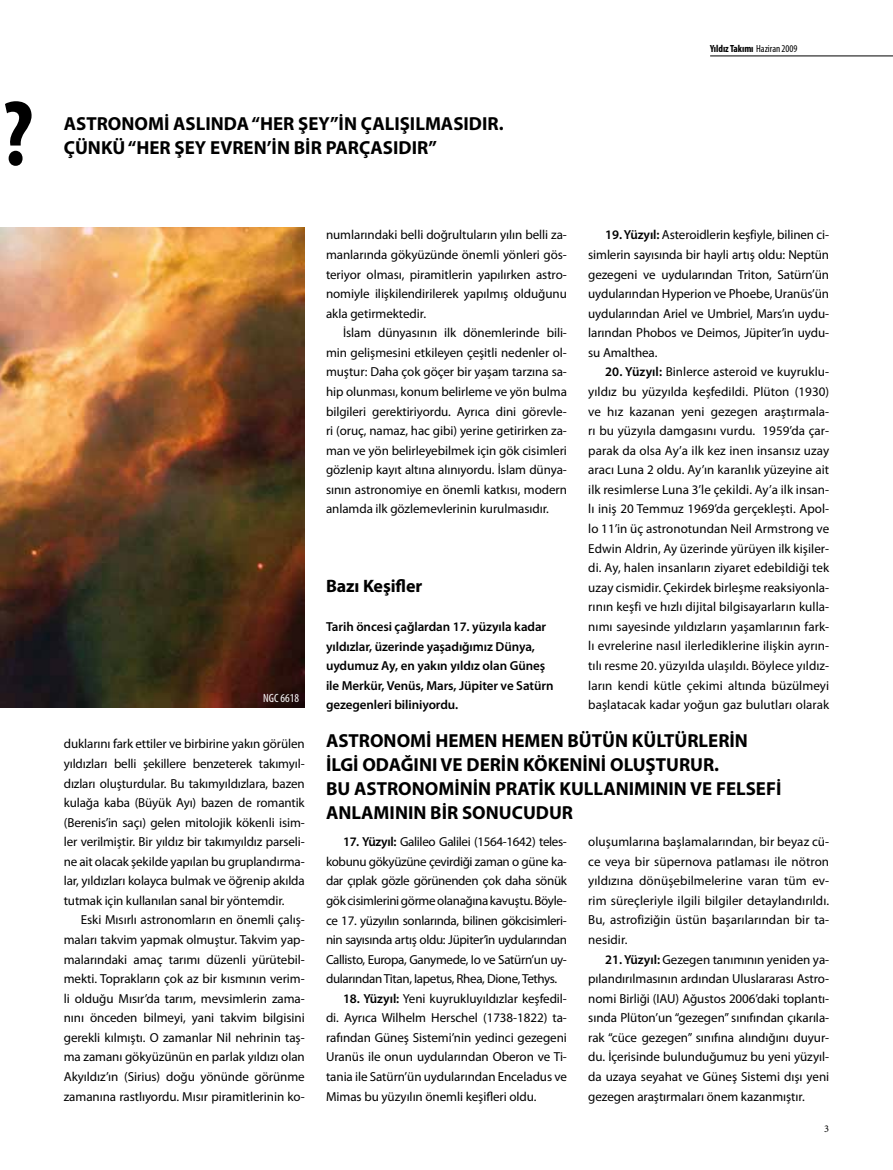
<style>
.page{position:relative;width:893px;height:1170px;background:#fff}
.page>*{position:absolute;margin:0;border:0;box-sizing:border-box;transform-origin:0 0}
.t1{font:700 condensed 93px "Myriad Pro";color:#000}
.t2{font:700 18.9px/24px "Myriad Pro";color:#000}
.t3{font:700 18px "Myriad Pro";letter-spacing:-.005em;color:#000}
.t4{font:13.05px/19.5px "Myriad Pro";letter-spacing:-.005em;color:#000;text-align:justify}
.t5{font:600 13.05px/19.5px "Myriad Pro";letter-spacing:-.005em;color:#000}
.t6{font:condensed 12px "Myriad Pro";color:#fff}
.t7{font:700 condensed 10.35px "Myriad Pro";letter-spacing:-.005em;color:#000}
.t8{font:10.35px "Minion Pro";color:#000}
.s1{font-weight:400}
.s2{font-weight:600}
</style>
<div class="page">
<img style="left:0;top:227px;width:305px;height:480px">
<hr style="left:710px;top:56px;width:183px;height:1px;background:#000">
<h1 class="t1" style="left:2px;top:76px;width:33px">?</h1>
<h2 class="t2" style="left:64px;top:111px;width:441px">ASTRONOMİ ASLINDA “HER ŞEY”İN ÇALIŞILMASIDIR.<br>ÇÜNKÜ “HER ŞEY EVREN’İN BİR PARÇASIDIR”</h2>
<p class="t7" style="left:710px;top:42px;width:89px">Yıldız Takımı <span class="s1">Haziran 2009</span></p>
<p class="t6" style="left:263px;top:690px;width:37px">NGC 6618</p>
<p class="t4" style="left:326px;top:225px;width:242px">numlarındaki belli doğrultuların yılın belli za&shy;manlarında gökyüzünde önemli yönleri gös&shy;teriyor olması, piramitlerin yapılırken astro&shy;nomiyle ilişkilendirilerek yapılmış olduğunu akla getirmektedir.</p>
<p class="t4" style="left:326px;top:323px;width:242px;text-indent:17px">İslam dünyasının ilk dönemlerinde bili&shy;min gelişmesini etkileyen çeşitli nedenler ol&shy;muştur: Daha çok göçer bir yaşam tarzına sa&shy;hip olunması, konum belirleme ve yön bulma bilgileri gerektiriyordu. Ayrıca dini görevle&shy;ri (oruç, namaz, hac gibi) yerine getirirken za&shy;man ve yön belirleyebilmek için gök cisimleri gözlenip kayıt altına alınıyordu. İslam dünya&shy;sının astronomiye en önemli katkısı, modern anlamda ilk gözlemevlerinin kurulmasıdır.</p>
<h3 class="t3" style="left:326px;top:574px;width:98px">Bazı Keşifler</h3>
<p class="t5" style="left:326px;top:616px;width:229px">Tarih öncesi çağlardan 17. yüzyıla kadar yıldızlar, üzerinde yaşadığımız Dünya, uydumuz Ay, en yakın yıldız olan Güneş ile Merkür, Venüs, Mars, Jüpiter ve Satürn gezegenleri biliniyordu.</p>
<p class="t4" style="left:588px;top:225px;width:242px;text-indent:17px"><span class="s2">19. Yüzyıl:</span> Asteroidlerin keşfiyle, bilinen ci&shy;simlerin sayısında bir hayli artış oldu: Neptün gezegeni ve uydularından Triton, Satürn’ün uydularından Hyperion ve Phoebe, Uranüs’ün uydularından Ariel ve Umbriel, Mars’ın uydu&shy;larından Phobos ve Deimos, Jüpiter’in uydu&shy;su Amalthea.</p>
<p class="t4" style="left:588px;top:362px;width:242px;text-indent:17px"><span class="s2">20. Yüzyıl:</span> Binlerce asteroid ve kuyruklu&shy;yıldız bu yüzyılda keşfedildi. Plüton (1930) ve hız kazanan yeni gezegen araştırmala&shy;rı bu yüzyıla damgasını vurdu. 1959’da çar&shy;parak da olsa Ay’a ilk kez inen insansız uzay aracı Luna 2 oldu. Ay’ın karanlık yüzeyine ait ilk resimlerse Luna 3’le çekildi. Ay’a ilk insan&shy;lı iniş 20 Temmuz 1969’da gerçekleşti. Apol&shy;lo 11’in üç astronotundan Neil Armstrong ve Edwin Aldrin, Ay üzerinde yürüyen ilk kişiler&shy;di. Ay, halen insanların ziyaret edebildiği tek uzay cismidir. Çekirdek birleşme reaksiyonla&shy;rının keşfi ve hızlı dijital bilgisayarların kulla&shy;nımı sayesinde yıldızların yaşamlarının fark&shy;lı evrelerine nasıl ilerlediklerine ilişkin ayrın&shy;tılı resme 20. yüzyılda ulaşıldı. Böylece yıldız&shy;ların kendi kütle çekimi altında büzülmeyi başlatacak kadar yoğun gaz bulutları olarak</p>
<p class="t4" style="left:64px;top:734px;width:242px">duklarını fark ettiler ve birbirine yakın görülen yıldızları belli şekillere benzeterek takımyıl&shy;dızları oluşturdular. Bu takımyıldızlara, bazen kulağa kaba (Büyük Ayı) bazen de romantik (Berenis’in saçı) gelen mitolojik kökenli isim&shy;ler verilmiştir. Bir yıldız bir takımyıldız parseli&shy;ne ait olacak şekilde yapılan bu gruplandırma&shy;lar, yıldızları kolayca bulmak ve öğrenip akılda tutmak için kullanılan sanal bir yöntemdir.</p>
<p class="t4" style="left:64px;top:910px;width:242px;text-indent:17px">Eski Mısırlı astronomların en önemli çalış&shy;maları takvim yapmak olmuştur. Takvim yap&shy;malarındaki amaç tarımı düzenli yürütebil&shy;mekti. Toprakların çok az bir kısmının verim&shy;li olduğu Mısır’da tarım, mevsimlerin zama&shy;nını önceden bilmeyi, yani takvim bilgisini gerekli kılmıştı. O zamanlar Nil nehrinin taş&shy;ma zamanı gökyüzünün en parlak yıldızı olan Akyıldız’ın (Sirius) doğu yönünde görünme zamanına rastlıyordu. Mısır piramitlerinin ko-</p>
<h2 class="t2" style="left:326px;top:727px;width:457px">ASTRONOMİ HEMEN HEMEN BÜTÜN KÜLTÜRLERİN İLGİ ODAĞINI VE DERİN KÖKENİNİ OLUŞTURUR.<br>BU ASTRONOMİNİN PRATİK KULLANIMININ VE FELSEFİ ANLAMININ BİR SONUCUDUR</h2>
<p class="t4" style="left:326px;top:831px;width:242px;text-indent:17px"><span class="s2">17. Yüzyıl:</span> Galileo Galilei (1564-1642) teles&shy;kobunu gökyüzüne çevirdiği zaman o güne ka&shy;dar çıplak gözle görünenden çok daha sönük gök cisimlerini görme olanağına kavuştu. Böyle&shy;ce 17. yüzyılın sonlarında, bilinen gökcisimleri&shy;nin sayısında artış oldu: Jüpiter’in uydularından Callisto, Europa, Ganymede, Io ve Satürn’un uy&shy;dularından Titan, Iapetus, Rhea, Dione, Tethys.</p>
<p class="t4" style="left:326px;top:988px;width:242px;text-indent:17px"><span class="s2">18. Yüzyıl:</span> Yeni kuyrukluyıldızlar keşfedil&shy;di. Ayrıca Wilhelm Herschel (1738-1822) ta&shy;rafından Güneş Sistemi’nin yedinci gezegeni Uranüs ile onun uydularından Oberon ve Ti&shy;tania ile Satürn’ün uydularından Enceladus ve Mimas bu yüzyılın önemli keşifleri oldu.</p>
<p class="t4" style="left:588px;top:831px;width:242px">oluşumlarına başlamalarından, bir beyaz cü&shy;ce veya bir süpernova patlaması ile nötron yıldızına dönüşebilmelerine varan tüm ev&shy;rim süreçleriyle ilgili bilgiler detaylandırıldı.<br>Bu, astrofiziğin üstün başarılarından bir ta&shy;nesidir.</p>
<p class="t4" style="left:588px;top:949px;width:242px;text-indent:17px"><span class="s2">21. Yüzyıl:</span> Gezegen tanımının yeniden ya&shy;pılandırılmasının ardından Uluslararası Astro&shy;nomi Birliği (IAU) Ağustos 2006’daki toplantı&shy;sında Plüton’un “gezegen” sınıfından çıkarıla&shy;rak “cüce gezegen” sınıfına alındığını duyur&shy;du. İçerisinde bulunduğumuz bu yeni yüzyıl&shy;da uzaya seyahat ve Güneş Sistemi dışı yeni gezegen araştırmaları önem kazanmıştır.</p>
<p class="t8" style="left:824px;top:1121px;width:6px">3</p>
</div>
